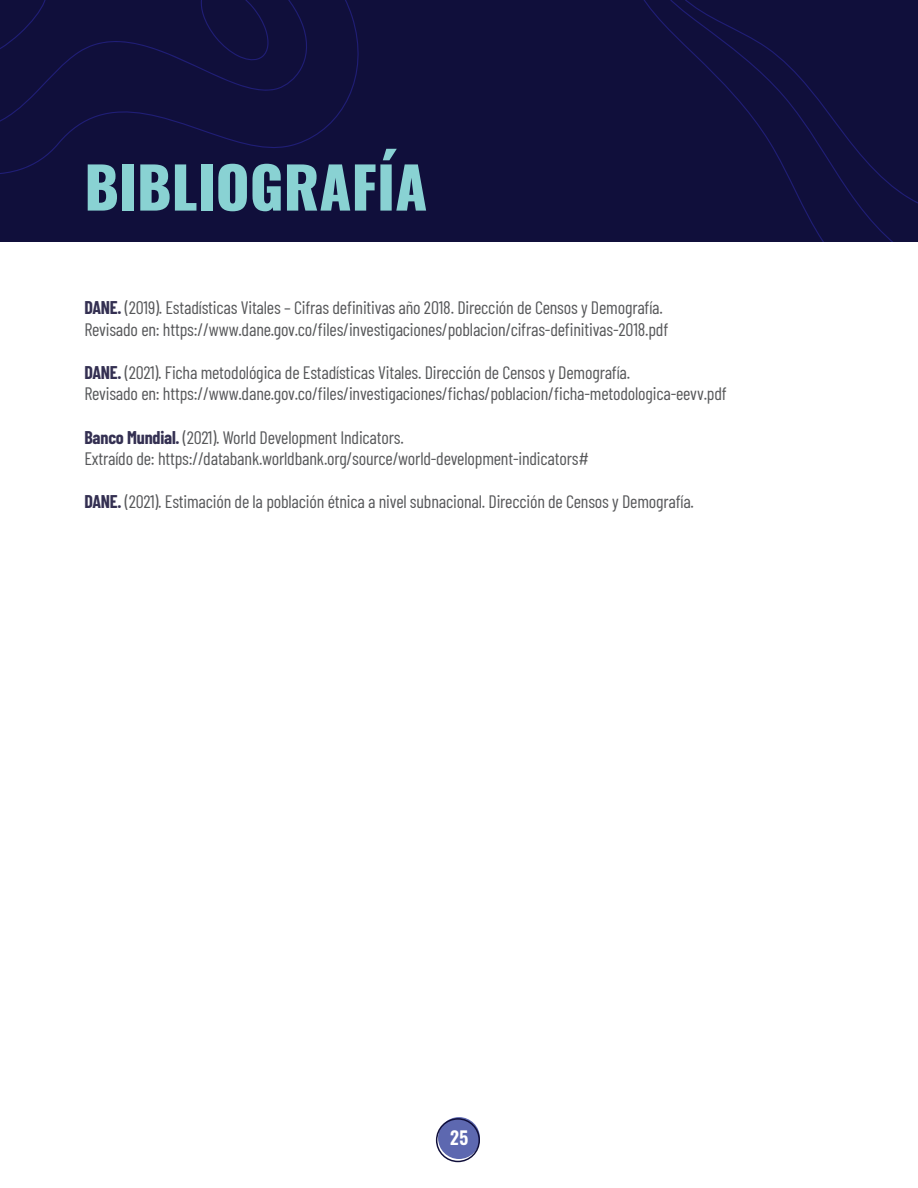
<style>
.page{position:relative;width:918px;height:1188px;background:#fff}
.page>*{position:absolute;margin:0;border:0;box-sizing:border-box;transform-origin:0 0}
.t1{font:800 57px "Oswald";color:#89d2d3}
.t2{font:18px/21.6px "Barlow Condensed";letter-spacing:-.01em;color:#57585a}
.t3{font:600 18px "Oswald";color:#fff}
.s1{font-weight:700;color:#343052}
</style>
<div class="page">
<div style="left:438px;top:1117px;width:42px;height:42px;background:#5d68b0;border-radius:50%"></div>
<div style="left:436px;top:1118px;width:44px;height:44px;border:2px solid #100f3b;border-radius:50%"></div>
<div style="left:0;top:0;width:918px;height:242px;background:#100f3b"></div>
<svg style="left:0;top:0;width:359px;height:174px"></svg>
<svg style="left:0;top:0;width:309px;height:133px"></svg>
<svg style="left:643px;top:0;width:275px;height:242px"></svg>
<h1 class="t1" style="left:84px;top:147px;width:345px">BIBLIOGRAFÍA</h1>
<p class="t2" style="left:84px;top:295px;width:586px"><span class="s1">DANE.</span> (2019). Estadísticas Vitales – Cifras definitivas año 2018. Dirección de Censos y Demografía.<br>Revisado en: https://www.dane.gov.co/files/investigaciones/poblacion/cifras-definitivas-2018.pdf</p>
<p class="t2" style="left:84px;top:360px;width:644px"><span class="s1">DANE.</span> (2021). Ficha metodológica de Estadísticas Vitales. Dirección de Censos y Demografía.<br>Revisado en: https://www.dane.gov.co/files/investigaciones/fichas/poblacion/ficha-metodologica-eevv.pdf</p>
<p class="t2" style="left:84px;top:425px;width:506px"><span class="s1">Banco Mundial.</span> (2021). World Development Indicators.<br>Extraído de: https://databank.worldbank.org/source/world-development-indicators#</p>
<p class="t2" style="left:84px;top:490px;width:611px"><span class="s1">DANE.</span> (2021). Estimación de la población étnica a nivel subnacional. Dirección de Censos y Demografía.</p>
<p class="t3" style="left:450px;top:1125px;width:20px">25</p>
</div>
